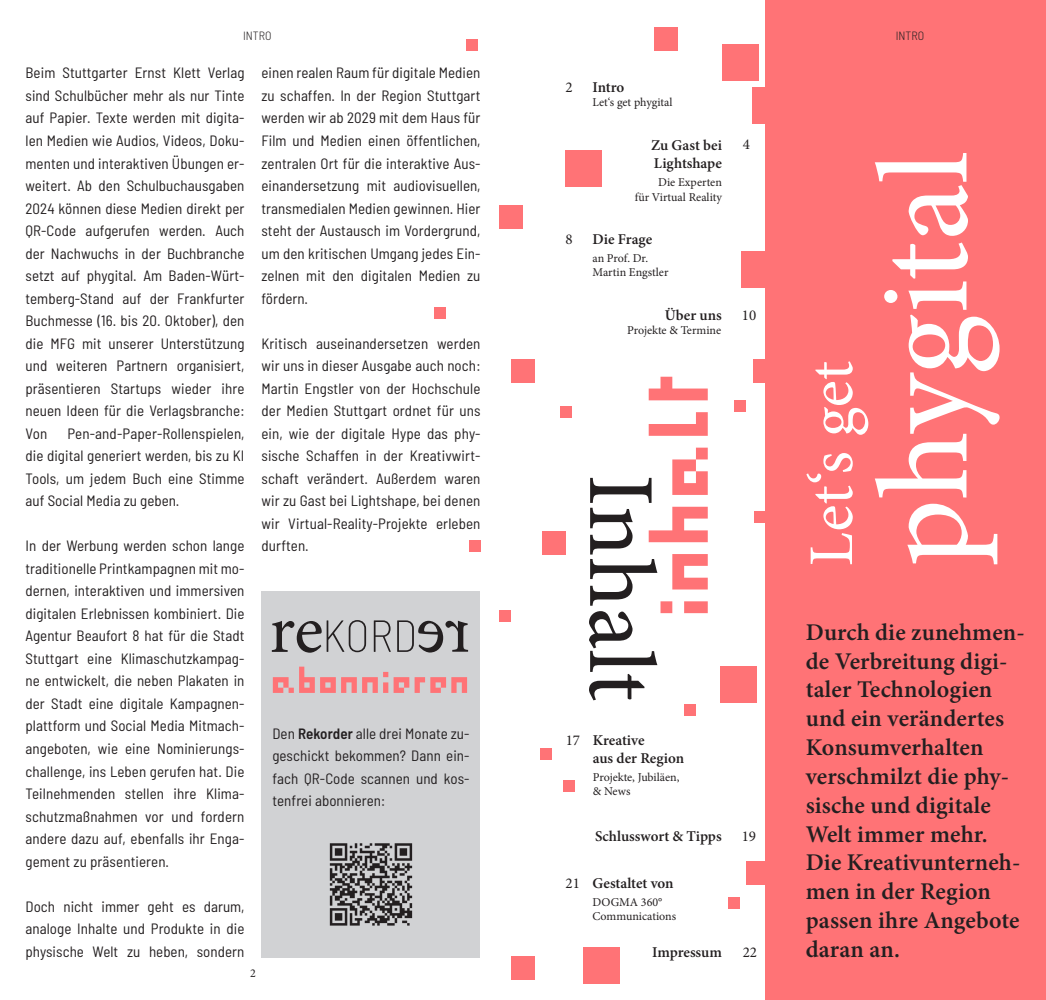
<style>
.page{position:relative;width:1046px;height:1000px;background:#fff}
.page>*{position:absolute;margin:0;border:0;box-sizing:border-box;transform-origin:0 0}
.t1{font:128.85px "Minion Pro";color:#fff}
.t2{font:94.5px "Minion Pro";letter-spacing:-.005em;color:#231f20}
.t3{font:94.5px "I pixel u";color:#ff7376}
.t4{font:63.6px "Minion Pro";color:#fff}
.t5{font:600 24px/28.8px "Minion Pro";letter-spacing:.005em;color:#231f20}
.t6{font:semi-condensed 15px/22.5px "Barlow";letter-spacing:.005em;color:#231f20;text-align:justify}
.t7{font:600 15px "Minion Pro";letter-spacing:-.005em;color:#231f20}
.t8{font:15px "Minion Pro";color:#231f20}
.t9{font:12px "Minion Pro";color:#231f20}
.t10{font:300 semi-condensed 12px "Barlow";color:#231f20}
.s1{font-weight:600}
.s2{font-weight:400}
</style>
<div class="page">
<div style="left:765px;top:0;width:281px;height:999px;background:#ff7376"></div>
<div style="left:261px;top:591px;width:219px;height:366px;background:#d1d2d4"></div>
<svg style="left:273px;top:666px;width:194px;height:26px"></svg>
<svg style="left:330px;top:843px;width:82px;height:82px"></svg>
<div style="left:753px;top:87px;width:36px;height:36px;background:#ff7376"></div>
<div style="left:741px;top:251px;width:36px;height:36px;background:#ff7376"></div>
<div style="left:720px;top:666px;width:36px;height:36px;background:#ff7376"></div>
<div style="left:722px;top:45px;width:36px;height:36px;background:#ff7376"></div>
<div style="left:566px;top:150px;width:36px;height:36px;background:#ff7376"></div>
<div style="left:584px;top:947px;width:36px;height:36px;background:#ff7376"></div>
<div style="left:754px;top:359px;width:23px;height:24px;background:#ff7376"></div>
<div style="left:511px;top:359px;width:24px;height:24px;background:#ff7376"></div>
<div style="left:655px;top:27px;width:23px;height:24px;background:#ff7376"></div>
<div style="left:746px;top:861px;width:24px;height:23px;background:#ff7376"></div>
<div style="left:511px;top:955px;width:24px;height:24px;background:#ff7376"></div>
<div style="left:542px;top:530px;width:24px;height:24px;background:#ff7376"></div>
<div style="left:499px;top:205px;width:24px;height:24px;background:#ff7376"></div>
<div style="left:734px;top:400px;width:12px;height:12px;background:#ff7376"></div>
<div style="left:754px;top:510px;width:11px;height:12px;background:#ff7376"></div>
<div style="left:560px;top:406px;width:11px;height:11px;background:#ff7376"></div>
<div style="left:499px;top:610px;width:12px;height:12px;background:#ff7376"></div>
<div style="left:685px;top:704px;width:11px;height:11px;background:#ff7376"></div>
<div style="left:728px;top:896px;width:11px;height:12px;background:#ff7376"></div>
<div style="left:563px;top:779px;width:12px;height:12px;background:#ff7376"></div>
<div style="left:540px;top:748px;width:12px;height:12px;background:#ff7376"></div>
<div style="left:434px;top:307px;width:12px;height:12px;background:#ff7376"></div>
<div style="left:466px;top:39px;width:12px;height:12px;background:#ff7376"></div>
<div style="left:469px;top:540px;width:11px;height:12px;background:#ff7376"></div>
<svg style="left:272px;top:620px;width:196px;height:32px"></svg>
<p class="t10" style="left:243px;top:27px;width:30px">INTRO</p>
<p class="t10" style="left:896px;top:27px;width:30px">INTRO</p>
<p class="t6" style="left:26px;top:61px;width:220px">Beim Stuttgarter Ernst Klett Verlag sind Schulbücher mehr als nur Tinte auf Papier. Texte werden mit digita&shy;len Medien wie Audios, Videos, Doku&shy;menten und interaktiven Übungen er&shy;weitert. Ab den Schulbuchausgaben 2024 können diese Medien direkt per QR-Code aufgerufen werden. Auch der Nachwuchs in der Buchbranche setzt auf phygital. Am Baden-Würt&shy;temberg-Stand auf der Frankfurter Buchmesse (16. bis 20. Oktober), den die MFG mit unserer Unterstützung und weiteren Partnern organisiert, präsentieren Startups wieder ihre neuen Ideen für die Verlagsbranche:<br>Von</p>
<p class="t6" style="left:26px;top:421px;width:220px;text-indent:42px">Pen-and-Paper-Rollenspielen, die digital generiert werden, bis zu KI Tools, um jedem Buch eine Stimme auf Social Media zu geben.</p>
<p class="t6" style="left:26px;top:533px;width:221px">In der Werbung werden schon lange traditionelle Printkampagnen mit mo&shy;dernen, interaktiven und immersiven digitalen Erlebnissen kombiniert. Die Agentur Beaufort 8 hat für die Stadt Stuttgart eine Klimaschutzkampag&shy;ne entwickelt, die neben Plakaten in der Stadt eine digitale Kampagnen&shy;plattform und Social Media Mitmach&shy;angeboten, wie eine Nominierungs&shy;challenge, ins Leben gerufen hat. Die Teilnehmenden stellen ihre Klima&shy;schutzmaßnahmen vor und fordern andere dazu auf, ebenfalls ihr Enga&shy;gement zu präsentieren.</p>
<p class="t6" style="left:26px;top:893px;width:220px">Doch nicht immer geht es darum, analoge Inhalte und Produkte in die physische Welt zu heben, sondern</p>
<p class="t6" style="left:261px;top:61px;width:221px">einen realen Raum für digitale Medien zu schaffen. In der Region Stuttgart werden wir ab 2029 mit dem Haus für Film und Medien einen öffentlichen, zentralen Ort für die interaktive Aus&shy;einandersetzung mit audiovisuellen, transmedialen Medien gewinnen. Hier steht der Austausch im Vordergrund, um den kritischen Umgang jedes Ein&shy;zelnen mit den digitalen Medien zu fördern.</p>
<p class="t6" style="left:261px;top:331px;width:221px">Kritisch auseinandersetzen werden wir uns in dieser Ausgabe auch noch:<br>Martin Engstler von der Hochschule der Medien Stuttgart ordnet für uns ein, wie der digitale Hype das phy&shy;sische Schaffen in der Kreativwirt&shy;schaft verändert. Außerdem waren wir zu Gast bei Lightshape, bei denen wir Virtual-Reality-Projekte erleben durften.</p>
<p class="t6" style="left:272px;top:721px;width:199px">Den <span class="s1">Rekorder</span> alle drei Monate zu&shy;geschickt bekommen? Dann ein&shy;fach QR-Code scannen und kos&shy;tenfrei abonnieren:</p>
<p class="t9" style="left:250px;top:964px;width:7px">2</p>
<p class="t8" style="left:566px;top:77px;width:9px">2</p>
<p class="t7" style="left:593px;top:77px;width:33px">Intro</p>
<p class="t9" style="left:593px;top:94px;width:82px">Let‘s get phygital</p>
<p class="t7" style="left:651px;top:135px;width:72px">Zu Gast bei</p>
<p class="t7" style="left:654px;top:153px;width:69px">Lightshape</p>
<p class="t9" style="left:658px;top:174px;width:65px">Die Experten</p>
<p class="t9" style="left:635px;top:189px;width:89px">für Virtual Reality</p>
<p class="t8" style="left:566px;top:229px;width:9px">8</p>
<p class="t7" style="left:593px;top:229px;width:61px">Die Frage</p>
<p class="t9" style="left:593px;top:250px;width:57px">an Prof. Dr.</p>
<p class="t9" style="left:593px;top:264px;width:78px">Martin Engstler</p>
<p class="t7" style="left:665px;top:304px;width:58px">Über uns</p>
<p class="t9" style="left:627px;top:322px;width:96px">Projekte &amp; Termine</p>
<p class="t3" style="left:613px;top:613px;width:250px;rotate:-90deg">inhalt</p>
<p class="t2" style="left:684px;top:474px;width:228px;rotate:90deg">Inhalt</p>
<p class="t7" style="left:566px;top:729px;width:80px"><span class="s2">17</span> Kreative</p>
<p class="t7" style="left:593px;top:747px;width:93px">aus der Region</p>
<p class="t9" style="left:593px;top:768px;width:88px">Projekte, Jubiläen,</p>
<p class="t9" style="left:593px;top:783px;width:39px">&amp; News</p>
<p class="t8" style="left:743px;top:134px;width:9px">4</p>
<p class="t8" style="left:742px;top:304px;width:16px">10</p>
<p class="t7" style="left:595px;top:826px;width:128px">Schlusswort &amp; Tipps</p>
<p class="t8" style="left:742px;top:826px;width:16px">19</p>
<p class="t7" style="left:565px;top:872px;width:110px"><span class="s2">21</span> Gestaltet von</p>
<p class="t9" style="left:592px;top:893px;width:71px">DOGMA 360°</p>
<p class="t9" style="left:592px;top:907px;width:85px">Communications</p>
<p class="t7" style="left:652px;top:941px;width:71px">Impressum</p>
<p class="t8" style="left:743px;top:942px;width:16px">22</p>
<p class="t1" style="left:839px;top:566px;width:417px;rotate:-90deg">phygital</p>
<p class="t4" style="left:789px;top:566px;width:207px;rotate:-90deg">Let‘s get</p>
<p class="t5" style="left:806px;top:617px;width:220px">Durch die zunehmen&shy;de Verbreitung digi&shy;taler Technologien und ein verändertes<br>Konsumverhalten verschmilzt die phy&shy;sische und digitale<br>Welt immer mehr.<br>Die Kreativunterneh&shy;men in der Region passen ihre Angebote daran an.</p>
</div>
